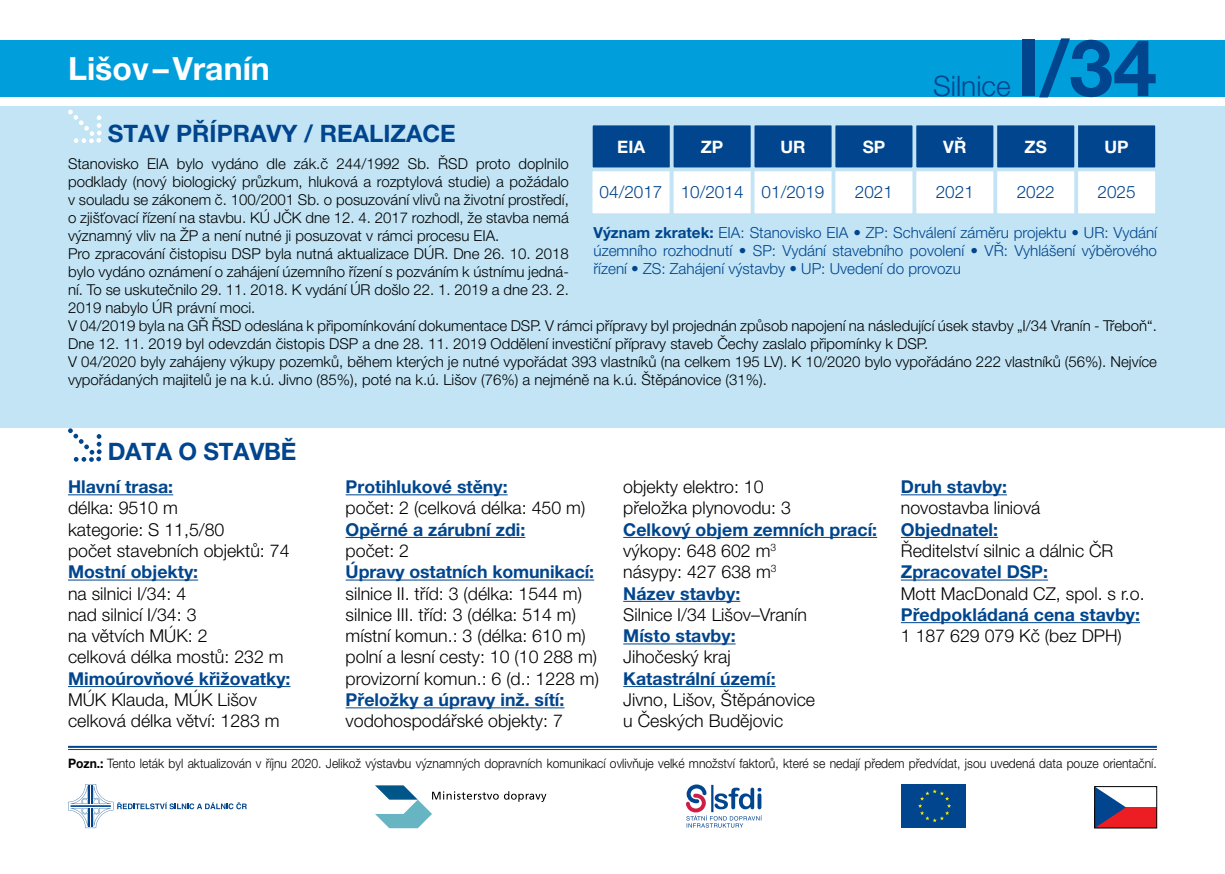
<style>
.page{position:relative;width:1225px;height:874px;background:#fff}
.page>*{position:absolute;margin:0;border:0;box-sizing:border-box;transform-origin:0 0}
.t1{font:700 78.8px "Helvetica Neue LT Pro";color:#00458d}
.t2{font:700 32px "Helvetica Neue LT Pro";color:#fff}
.t3{font:300 28.2px "Helvetica Neue LT Pro";color:#00458d}
.t4{font:700 24px "Helvetica Neue LT Pro";color:#00458d}
.t5{font:300 17.8px/21.2px "Helvetica Neue LT Pro";color:#000}
.t6{font:700 17.8px/21.2px "Helvetica Neue LT Pro";color:#00458d}
.t7{font:300 17.2px "Helvetica Neue LT Pro";color:#00458d}
.t8{font:700 17.2px "Helvetica Neue LT Pro";color:#fff}
.t9{font:300 15.2px/18.2px "Helvetica Neue LT Pro";color:#00458d;text-align:justify}
.t10{font:300 15px/18px "Helvetica Neue LT Pro";color:#000}
.t11{font:300 13px "Helvetica Neue LT Pro";color:#000;scale:.93 1}
.s1{font-weight:700}
.s2{font-weight:300;color:#000}
</style>
<div class="page">
<div style="left:0;top:106px;width:1225px;height:321px;background:#c2e4f5"></div>
<svg style="left:68px;top:110px;width:34px;height:33px"></svg>
<div style="left:1077px;top:124px;width:79px;height:44px;background:#00458d"></div>
<div style="left:1076px;top:123px;width:81px;height:46px;border:2px solid #c2e4f5"></div>
<div style="left:915px;top:124px;width:79px;height:44px;background:#00458d"></div>
<div style="left:914px;top:123px;width:81px;height:46px;border:2px solid #c2e4f5"></div>
<div style="left:753px;top:124px;width:79px;height:44px;background:#00458d"></div>
<div style="left:752px;top:123px;width:81px;height:46px;border:2px solid #c2e4f5"></div>
<div style="left:996px;top:124px;width:79px;height:44px;background:#00458d"></div>
<div style="left:995px;top:123px;width:81px;height:46px;border:2px solid #c2e4f5"></div>
<div style="left:834px;top:124px;width:79px;height:44px;background:#00458d"></div>
<div style="left:833px;top:123px;width:81px;height:46px;border:2px solid #c2e4f5"></div>
<div style="left:672px;top:124px;width:79px;height:44px;background:#00458d"></div>
<div style="left:671px;top:123px;width:81px;height:46px;border:2px solid #c2e4f5"></div>
<div style="left:592px;top:124px;width:79px;height:44px;background:#00458d"></div>
<div style="left:591px;top:123px;width:80px;height:46px;border:2px solid #c2e4f5"></div>
<div style="left:1077px;top:170px;width:79px;height:44px;background:#fff"></div>
<div style="left:1076px;top:169px;width:81px;height:46px;border:2px solid #c2e4f5"></div>
<div style="left:915px;top:170px;width:79px;height:44px;background:#fff"></div>
<div style="left:914px;top:169px;width:81px;height:46px;border:2px solid #c2e4f5"></div>
<div style="left:753px;top:170px;width:79px;height:44px;background:#fff"></div>
<div style="left:752px;top:169px;width:81px;height:46px;border:2px solid #c2e4f5"></div>
<div style="left:996px;top:170px;width:79px;height:44px;background:#fff"></div>
<div style="left:995px;top:169px;width:81px;height:46px;border:2px solid #c2e4f5"></div>
<div style="left:834px;top:170px;width:79px;height:44px;background:#fff"></div>
<div style="left:833px;top:169px;width:81px;height:46px;border:2px solid #c2e4f5"></div>
<div style="left:672px;top:170px;width:79px;height:44px;background:#fff"></div>
<div style="left:671px;top:169px;width:81px;height:46px;border:2px solid #c2e4f5"></div>
<div style="left:591px;top:170px;width:79px;height:44px;background:#fff"></div>
<div style="left:590px;top:169px;width:81px;height:46px;border:2px solid #c2e4f5"></div>
<hr style="left:68px;top:745px;width:1089px;height:2px;background:#00458d">
<hr style="left:68px;top:748px;width:1089px;height:1px;background:#00458d">
<hr style="left:68px;top:494px;width:105px;height:1px;background:#00458d">
<hr style="left:68px;top:579px;width:130px;height:1px;background:#00458d">
<hr style="left:68px;top:685px;width:222px;height:1px;background:#00458d">
<hr style="left:346px;top:494px;width:161px;height:1px;background:#00458d">
<hr style="left:346px;top:536px;width:179px;height:1px;background:#00458d">
<hr style="left:346px;top:579px;width:248px;height:1px;background:#00458d">
<hr style="left:346px;top:707px;width:218px;height:1px;background:#00458d">
<hr style="left:623px;top:536px;width:254px;height:1px;background:#00458d">
<hr style="left:623px;top:600px;width:117px;height:1px;background:#00458d">
<hr style="left:623px;top:643px;width:112px;height:1px;background:#00458d">
<hr style="left:623px;top:685px;width:152px;height:1px;background:#00458d">
<hr style="left:901px;top:494px;width:106px;height:1px;background:#00458d">
<hr style="left:901px;top:536px;width:97px;height:1px;background:#00458d">
<hr style="left:901px;top:579px;width:147px;height:1px;background:#00458d">
<hr style="left:901px;top:622px;width:239px;height:1px;background:#00458d">
<div style="left:0;top:40px;width:1225px;height:56px;background:#009fdb"></div>
<svg style="left:68px;top:428px;width:34px;height:33px"></svg>
<div style="left:901px;top:784px;width:65px;height:43px;background:#00458d"></div>
<svg style="left:918px;top:789px;width:33px;height:32px"></svg>
<div style="left:1094px;top:806px;width:62px;height:21px;background:#ed1d24"></div>
<svg style="left:1096px;top:788px;width:30px;height:37px"></svg>
<div style="left:1094px;top:786px;width:63px;height:41px;border:1px solid #000"></div>
<svg style="left:68px;top:784px;width:179px;height:43px"></svg>
<svg style="left:686px;top:784px;width:76px;height:43px"></svg>
<svg style="left:375px;top:785px;width:171px;height:42px"></svg>
<h2 class="t2" style="left:68px;top:48px;width:203px">Lišov–Vranín</h2>
<h3 class="t3" style="left:933px;top:69px;width:79px">Silnice</h3>
<h1 class="t1" style="left:1016px;top:19px;width:142px">I/34</h1>
<h3 class="t4" style="left:108px;top:119px;width:350px">STAV PŘÍPRAVY / REALIZACE</h3>
<p class="t8" style="left:617px;top:136px;width:29px">EIA</p>
<p class="t8" style="left:701px;top:136px;width:24px">ZP</p>
<p class="t8" style="left:780px;top:136px;width:27px">UR</p>
<p class="t8" style="left:862px;top:136px;width:24px">SP</p>
<p class="t8" style="left:943px;top:136px;width:25px">VŘ</p>
<p class="t8" style="left:1024px;top:136px;width:24px">ZS</p>
<p class="t8" style="left:1104px;top:136px;width:26px">UP</p>
<p class="t7" style="left:599px;top:182px;width:226px">04/2017 10/2014 01/2019</p>
<p class="t7" style="left:855px;top:182px;width:40px">2021</p>
<p class="t7" style="left:935px;top:182px;width:40px">2021</p>
<p class="t7" style="left:1016px;top:182px;width:40px">2022</p>
<p class="t7" style="left:1097px;top:182px;width:40px">2025</p>
<p class="t10" style="left:68px;top:154px;width:1090px">Stanovisko EIA bylo vydáno dle zák.č 244/1992 Sb. ŘSD proto doplnilo<br>podklady (nový biologický průzkum, hluková a rozptylová studie) a požádalo<br>v souladu se zákonem č. 100/2001 Sb. o posuzování vlivů na životní prostředí,<br>o zjišťovací řízení na stavbu. KÚ JČK dne 12. 4. 2017 rozhodl, že stavba nemá<br>významný vliv na ŽP a není nutné ji posuzovat v rámci procesu EIA.<br>Pro zpracování čistopisu DSP byla nutná aktualizace DÚR. Dne 26. 10. 2018<br>bylo vydáno oznámení o zahájení územního řízení s pozváním k ústnímu jedná-<br>ní. To se uskutečnilo 29. 11. 2018. K vydání ÚR došlo 22. 1. 2019 a dne 23. 2.<br>2019 nabylo ÚR právní moci.<br>V 04/2019 byla na GŘ ŘSD odeslána k připomínkování dokumentace DSP. V rámci přípravy byl projednán způsob napojení na následující úsek stavby „I/34 Vranín - Třeboň“.<br>Dne 12. 11. 2019 byl odevzdán čistopis DSP a dne 28. 11. 2019 Oddělení investiční přípravy staveb Čechy zaslalo připomínky k DSP.<br>V 04/2020 byly zahájeny výkupy pozemků, během kterých je nutné vypořádat 393 vlastníků (na celkem 195 LV). K 10/2020 bylo vypořádáno 222 vlastníků (56%). Nejvíce vypořádaných majitelů je na k.ú. Jivno (85%), poté na k.ú. Lišov (76%) a nejméně na k.ú. Štěpánovice (31%).</p>
<p class="t9" style="left:593px;top:223px;width:565px"><span class="s1">Význam zkratek:</span> EIA: Stanovisko EIA • ZP: Schválení záměru projektu • UR: Vydání územního rozhodnutí • SP: Vydání stavebního povolení • VŘ: Vyhlášení výběrového řízení • ZS: Zahájení výstavby • UP: Uvedení do provozu</p>
<h3 class="t4" style="left:108px;top:437px;width:190px">DATA O STAVBĚ</h3>
<p class="t6" style="left:68px;top:475px;width:107px">Hlavní trasa:</p>
<p class="t5" style="left:68px;top:497px;width:223px">délka: 9510 m<br>kategorie: S 11,5/80<br>počet stavebních objektů: 74</p>
<p class="t6" style="left:68px;top:560px;width:132px">Mostní objekty:</p>
<p class="t5" style="left:68px;top:582px;width:217px">na silnici I/34: 4<br>nad silnicí I/34: 3<br>na větvích MÚK: 2<br>celková délka mostů: 232 m</p>
<p class="t6" style="left:68px;top:667px;width:224px">Mimoúrovňové křižovatky:</p>
<p class="t5" style="left:68px;top:688px;width:213px">MÚK Klauda, MÚK Lišov celková délka větví: 1283 m</p>
<p class="t6" style="left:346px;top:475px;width:163px">Protihlukové stěny:</p>
<p class="t5" style="left:346px;top:497px;width:241px">počet: 2 (celková délka: 450 m)</p>
<p class="t6" style="left:346px;top:518px;width:181px">Opěrné a zárubní zdi:</p>
<p class="t5" style="left:346px;top:539px;width:65px">počet: 2</p>
<p class="t6" style="left:346px;top:560px;width:250px">Úpravy ostatních komunikací:</p>
<p class="t5" style="left:346px;top:582px;width:255px">silnice II. tříd: 3 (délka: 1544 m) silnice III. tříd: 3 (délka: 514 m) místní komun.: 3 (délka: 610 m) polní a lesní cesty: 10 (10 288 m) provizorní komun.: 6 (d.: 1228 m)</p>
<p class="t6" style="left:346px;top:688px;width:220px">Přeložky a úpravy inž. sítí:</p>
<p class="t5" style="left:346px;top:709px;width:219px">vodohospodářské objekty: 7</p>
<p class="t5" style="left:623px;top:475px;width:169px">objekty elektro: 10 přeložka plynovodu: 3</p>
<p class="t6" style="left:623px;top:518px;width:255px">Celkový objem zemních prací: <span class="s2">výkopy: 648 602 m</span><sup>3<br></sup><span class="s2">násypy: 427 638 m</span><sup>3<br></sup>Název stavby:</p>
<p class="t5" style="left:623px;top:603px;width:185px">Silnice I/34 Lišov–Vranín</p>
<p class="t6" style="left:623px;top:624px;width:114px">Místo stavby:</p>
<p class="t5" style="left:623px;top:645px;width:109px">Jihočeský kraj</p>
<p class="t6" style="left:623px;top:667px;width:154px">Katastrální území:</p>
<p class="t5" style="left:623px;top:688px;width:193px">Jivno, Lišov, Štěpánovice u Českých Budějovic</p>
<p class="t6" style="left:901px;top:475px;width:108px">Druh stavby:</p>
<p class="t5" style="left:901px;top:497px;width:141px">novostavba liniová</p>
<p class="t6" style="left:901px;top:518px;width:99px">Objednatel:</p>
<p class="t5" style="left:901px;top:539px;width:214px">Ředitelství silnic a dálnic ČR</p>
<p class="t6" style="left:901px;top:560px;width:149px">Zpracovatel DSP:</p>
<p class="t5" style="left:901px;top:582px;width:245px">Mott MacDonald CZ, spol. s r.o.</p>
<p class="t6" style="left:901px;top:603px;width:241px">Předpokládaná cena stavby:</p>
<p class="t5" style="left:901px;top:624px;width:222px">1 187 629 079 Kč (bez DPH)</p>
<p class="t11" style="left:68px;top:755px;width:1172px"><span class="s1">Pozn.:</span> Tento leták byl aktualizován v říjnu 2020. Jelikož výstavbu významných dopravních komunikací ovlivňuje velké množství faktorů, které se nedají předem předvídat, jsou uvedená data pouze orientační.</p>
</div>
